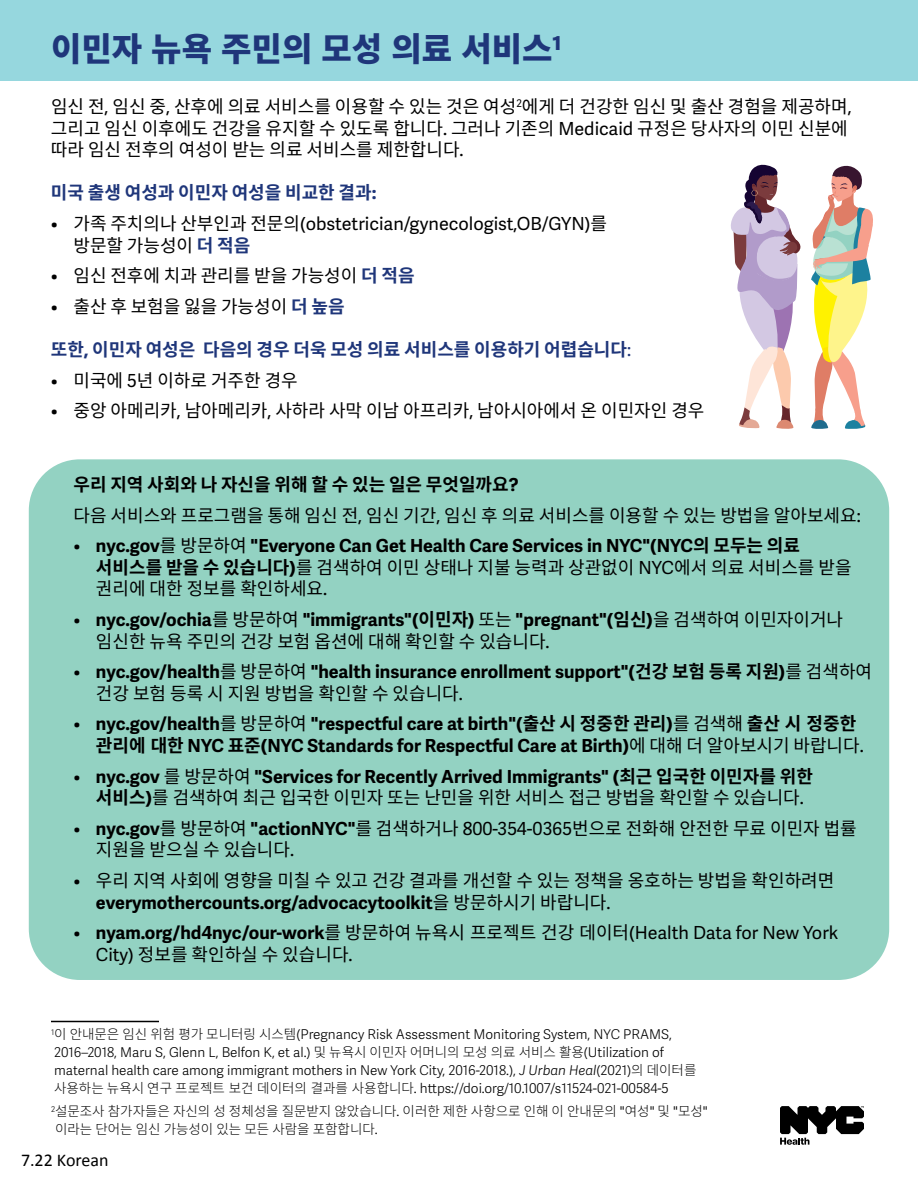
<style>
.page{position:relative;width:918px;height:1188px;background:#fff}
.page>*{position:absolute;margin:0;border:0;box-sizing:border-box;transform-origin:0 0}
.t1{font:900 33px "Noto Sans CJ Kkr";color:#1f367a}
.t2{font:18px/21.6px "Noto Sans CJ Kkr";color:#000}
.t3{font:700 18px/21.6px "Adelle Sans";color:#000}
.t4{font:700 18px "Noto Sans CJ Kkr";color:#1f367a}
.t5{font:18px "Adelle Sans";color:#000}
.t6{font:18px "Calibri";color:#000}
.t7{font:300 13.5px/18px "Adelle Sans";color:#000}
.t8{font:300 13.5px/18px "Noto Sans CJ Kkr";color:#000}
.s1{font-family:"Adelle Sans"}
.s2{font-family:"Noto Sans CJ Kkr"}
.s3{font-weight:700;color:#1f367a}
.s4{font-family:"Adelle Sans";font-weight:400}
.s5{font-weight:700}
.s6{font-family:"Adelle Sans";font-weight:700}
.s7{font-weight:400}
.s8{font-family:"Noto Sans CJ Kkr";font-weight:400}
.s9{font-style:italic}
</style>
<div class="page">
<div style="left:0;top:0;width:918px;height:81px;background:#96d7de"></div>
<div style="left:29px;top:459px;width:860px;height:521px;background:#93d2c2;border-radius:51px"></div>
<hr style="left:51px;top:1021px;width:108px;height:1px;background:#000">
<svg style="left:780px;top:1106px;width:84px;height:39px"></svg>
<svg style="left:731px;top:164px;width:142px;height:265px"></svg>
<h1 class="t1" style="left:51px;top:30px;width:512px">이민자 뉴욕 주민의 모성 의료 서비스<sup>1</sup></h1>
<p class="t2" style="left:51px;top:96px;width:802px">임신 전<span class="s1">,</span> 임신 중<span class="s1">,</span> 산후에 의료 서비스를 이용할 수 있는 것은 여성<sup>2</sup>에게 더 건강한 임신 및 출산 경험을 제공하며<span class="s1">, </span>그리고 임신 이후에도 건강을 유지할 수 있도록 합니다<span class="s1">.</span> 그러나 기존의 <span class="s1">Medicaid</span> 규정은 당사자의 이민 신분에 따라 임신 전후의 여성이 받는 의료 서비스를 제한합니다<span class="s1">.</span></p>
<p class="t4" style="left:51px;top:183px;width:327px">미국 출생 여성과 이민자 여성을 비교한 결과<span class="s1">:</span></p>
<p class="t5" style="left:51px;top:213px;width:558px">• <span class="s2">가족 주치의나 산부인과 전문의</span>(obstetrician/gynecologist,OB/GYN)<span class="s2">를</span></p>
<p class="t2" style="left:73px;top:235px;width:178px">방문할 가능성이 <span class="s3">더 적음</span></p>
<p class="t2" style="left:51px;top:265px;width:365px"><span class="s1">•</span> 임신 전후에 치과 관리를 받을 가능성이 <span class="s3">더 적음</span></p>
<p class="t2" style="left:51px;top:296px;width:295px"><span class="s1">•</span> 출산 후 보험을 잃을 가능성이 <span class="s3">더 높음</span></p>
<p class="t4" style="left:51px;top:339px;width:582px">또한<span class="s1">,</span> 이민자 여성은 다음의 경우 더욱 모성 의료 서비스를 이용하기 어렵습니다<span class="s4">:</span></p>
<p class="t2" style="left:51px;top:370px;width:248px"><span class="s1">•</span> 미국에 <span class="s1">5</span>년 이하로 거주한 경우</p>
<p class="t2" style="left:51px;top:400px;width:655px"><span class="s1">•</span> 중앙 아메리카<span class="s1">,</span> 남아메리카<span class="s1">,</span> 사하라 사막 이남 아프리카<span class="s1">,</span> 남아시아에서 온 이민자인 경우</p>
<p class="t2" style="left:73px;top:470px;width:789px;line-height:30.6px"><span class="s5">우리 지역 사회와 나 자신을 위해 할 수 있는 일은 무엇일까요</span><span class="s6">?<br></span>다음 서비스와 프로그램을 통해 임신 전<span class="s1">,</span> 임신 기간<span class="s1">,</span> 임신 후 의료 서비스를 이용할 수 있는 방법을 알아보세요<span class="s1">:</span></p>
<p class="t3" style="left:73px;top:535px;width:728px"><span class="s7">•</span> nyc.gov<span class="s8">를 방문하여</span> "Everyone Can Get Health Care Services in NYC"(NYC<span class="s2">의 모두는 의료</span></p>
<p class="t2" style="left:96px;top:557px;width:757px"><span class="s5">서비스를 받을 수 있습니다</span><span class="s6">)</span>를 검색하여 이민 상태나 지불 능력과 상관없이 <span class="s1">NYC</span>에서 의료 서비스를 받을 권리에 대한 정보를 확인하세요<span class="s1">.</span></p>
<p class="t3" style="left:73px;top:609px;width:771px"><span class="s7">•</span> nyc.gov/ochia<span class="s8">를 방문하여</span> "immigrants"(<span class="s2">이민자</span>) <span class="s8">또는</span> "pregnant"(<span class="s2">임신</span>)<span class="s8">을 검색하여 이민자이거나</span></p>
<p class="t2" style="left:96px;top:631px;width:455px">임신한 뉴욕 주민의 건강 보험 옵션에 대해 확인할 수 있습니다<span class="s1">.</span></p>
<p class="t3" style="left:73px;top:661px;width:800px"><span class="s7">•</span> nyc.gov/health<span class="s8">를 방문하여</span> "health insurance enrollment support"(<span class="s2">건강 보험 등록 지원</span>)<span class="s8">를 검색하여</span></p>
<p class="t2" style="left:96px;top:683px;width:368px">건강 보험 등록 시 지원 방법을 확인할 수 있습니다<span class="s1">.</span></p>
<p class="t3" style="left:96px;top:714px;width:769px;text-indent:-23px"><span class="s7">•</span> nyc.gov/health<span class="s8">를 방문하여</span> "respectful care at birth"(<span class="s2">출산 시 정중한 관리</span>)<span class="s8">를 검색해</span> <span class="s2">출산 시 정중한 관리에 대한</span> NYC <span class="s2">표준</span>(NYC Standards for Respectful Care at Birth)<span class="s8">에 대해 더 알아보시기 바랍니다</span><span class="s7">.</span></p>
<p class="t3" style="left:73px;top:766px;width:741px"><span class="s7">•</span> nyc.gov <span class="s8">를 방문하여</span> "Services for Recently Arrived Immigrants" (<span class="s2">최근 입국한 이민자를 위한</span></p>
<p class="t2" style="left:96px;top:787px;width:709px"><span class="s5">서비스</span><span class="s6">)</span>를 검색하여 최근 입국한 이민자 또는 난민을 위한 서비스 접근 방법을 확인할 수 있습니다<span class="s1">.</span></p>
<p class="t2" style="left:96px;top:818px;width:762px;text-indent:-22px"><span class="s1">•</span> <span class="s6">nyc.gov</span>를 방문하여 <span class="s6">"actionNYC"</span>를 검색하거나 <span class="s1">800-354-0365</span>번으로 전화해 안전한 무료 이민자 법률 지원을 받으실 수 있습니다<span class="s1">.</span></p>
<p class="t2" style="left:73px;top:870px;width:762px"><span class="s1">•</span> 우리 지역 사회에 영향을 미칠 수 있고 건강 결과를 개선할 수 있는 정책을 옹호하는 방법을 확인하려면</p>
<p class="t3" style="left:96px;top:892px;width:516px">everymothercounts.org/advocacytoolkit<span class="s8">을 방문하시기 바랍니다</span><span class="s7">.</span></p>
<p class="t3" style="left:73px;top:922px;width:766px"><span class="s7">•</span> nyam.org/hd4nyc/our-work<span class="s8">를 방문하여 뉴욕시 프로젝트 건강 데이터</span><span class="s7">(Health Data for New York</span></p>
<p class="t2" style="left:96px;top:944px;width:258px"><span class="s1">City)</span> 정보를 확인하실 수 있습니다<span class="s1">.</span></p>
<p class="t7" style="left:51px;top:1026px;width:647px"><sup>1</sup><span class="s2">이 안내문은 임신 위험 평가 모니터링 시스템</span>(Pregnancy Risk Assessment Monitoring System, NYC PRAMS, 2016–2018, Maru S, Glenn L, Belfon K, et al.) <span class="s2">및 뉴욕시 이민자 어머니의 모성 의료 서비스 활용</span>(Utilization of maternal health care among immigrant mothers in New York City, 2016-2018.), <span class="s9">J Urban Heal</span>(2021)<span class="s2">의 데이터를 사용하는 뉴욕시 연구 프로젝트 보건 데이터의 결과를 사용합니다</span>. https://doi.org/10.1007/s11524-021-00584-5</p>
<p class="t8" style="left:55px;top:1102px;width:654px;text-indent:-4px"><sup>2</sup>설문조사 참가자들은 자신의 성 정체성을 질문받지 않았습니다<span class="s1">.</span> 이러한 제한 사항으로 인해 이 안내문의 <span class="s1">"</span>여성<span class="s1">"</span> 및 <span class="s1">"</span>모성<span class="s1">" </span>이라는 단어는 임신 가능성이 있는 모든 사람을 포함합니다<span class="s1">.</span></p>
<p class="t6" style="left:21px;top:1148px;width:89px">7.22 Korean</p>
</div>
